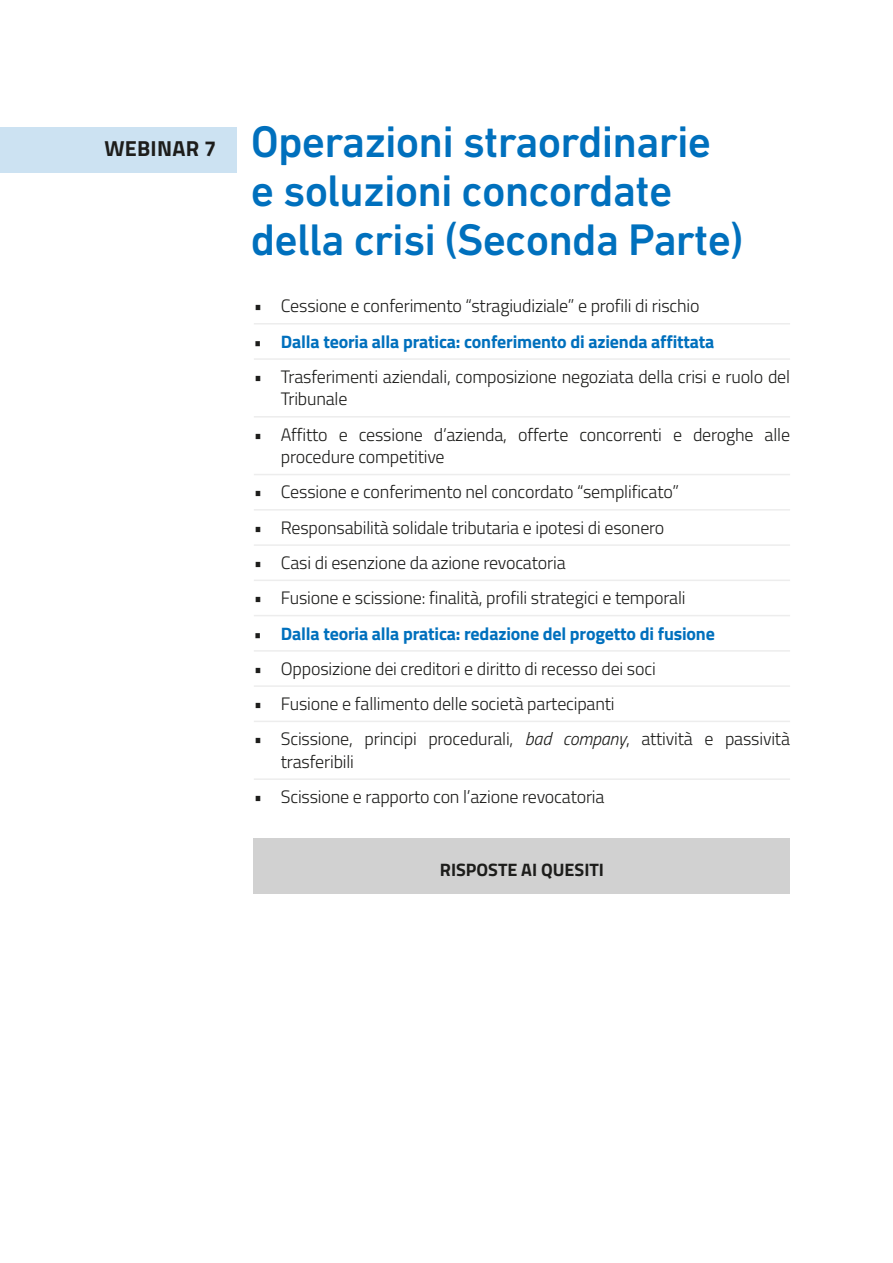
<style>
.page{position:relative;width:893px;height:1263px;background:#fff}
.page>*{position:absolute;margin:0;border:0;box-sizing:border-box;transform-origin:0 0}
.t1{font:500 45px/48.8px "DIN Next LT Pro";letter-spacing:-.02em;color:#0070bd}
.t2{font:700 21.75px "Titillium Web";letter-spacing:.01em;color:#1d1d1b}
.t3{font:300 18px/22.5px "Titillium Web";letter-spacing:-.01em;color:#1d1d1b}
.t4{font:700 18px "Titillium Web";letter-spacing:-.01em;color:#0070bd}
.t5{font:700 18px "Titillium Web";color:#1d1d1b}
.s1{color:#1d1d1b}
.s2{font-style:italic}
</style>
<div class="page">
<div style="left:0;top:127px;width:237px;height:46px;background:#cce2f2"></div>
<div style="left:254px;top:838px;width:536px;height:55px;background:#d1d1d1"></div>
<hr style="left:254px;top:323px;width:536px;height:1px;background:#ededed">
<hr style="left:254px;top:358px;width:536px;height:2px;background:#ededed">
<hr style="left:254px;top:416px;width:536px;height:2px;background:#ededed">
<hr style="left:254px;top:474px;width:536px;height:1px;background:#ededed">
<hr style="left:254px;top:509px;width:536px;height:2px;background:#ededed">
<hr style="left:254px;top:544px;width:536px;height:2px;background:#ededed">
<hr style="left:254px;top:580px;width:536px;height:1px;background:#ededed">
<hr style="left:254px;top:615px;width:536px;height:1px;background:#ededed">
<hr style="left:254px;top:650px;width:536px;height:2px;background:#ededed">
<hr style="left:254px;top:685px;width:536px;height:2px;background:#ededed">
<hr style="left:254px;top:721px;width:536px;height:1px;background:#ededed">
<hr style="left:254px;top:778px;width:536px;height:2px;background:#ededed">
<p class="t2" style="left:104px;top:132px;width:113px">WEBINAR 7</p>
<h1 class="t1" style="left:251px;top:117px;width:494px">Operazioni straordinarie e soluzioni concordate della crisi (Seconda Parte)</h1>
<p class="t3" style="left:254px;top:294px;width:447px">• Cessione e conferimento “stragiudiziale” e profili di rischio</p>
<p class="t4" style="left:254px;top:328px;width:462px"><span class="s1">•</span> Dalla teoria alla pratica: conferimento di azienda affittata</p>
<p class="t3" style="left:281px;top:364px;width:511px;text-indent:-27px">• Trasferimenti aziendali, composizione negoziata della crisi e ruolo del<br>Tribunale</p>
<p class="t3" style="left:281px;top:422px;width:511px;text-indent:-27px">• Affitto e cessione d’azienda, offerte concorrenti e deroghe alle procedure competitive</p>
<p class="t3" style="left:254px;top:480px;width:427px">• Cessione e conferimento nel concordato “semplificato”</p>
<p class="t3" style="left:254px;top:515px;width:412px">• Responsabilità solidale tributaria e ipotesi di esonero</p>
<p class="t3" style="left:254px;top:551px;width:313px">• Casi di esenzione da azione revocatoria</p>
<p class="t3" style="left:254px;top:586px;width:433px">• Fusione e scissione: finalità, profili strategici e temporali</p>
<p class="t4" style="left:254px;top:619px;width:463px"><span class="s1">•</span> Dalla teoria alla pratica: redazione del progetto di fusione</p>
<p class="t3" style="left:254px;top:656px;width:403px">• Opposizione dei creditori e diritto di recesso dei soci</p>
<p class="t3" style="left:254px;top:692px;width:362px">• Fusione e fallimento delle società partecipanti</p>
<p class="t3" style="left:281px;top:727px;width:511px;text-indent:-27px">• Scissione, principi procedurali, <span class="s2">bad company</span>, attività e passività trasferibili</p>
<p class="t3" style="left:254px;top:785px;width:352px">• Scissione e rapporto con l’azione revocatoria</p>
<p class="t5" style="left:440px;top:856px;width:166px">RISPOSTE AI QUESITI</p>
</div>
